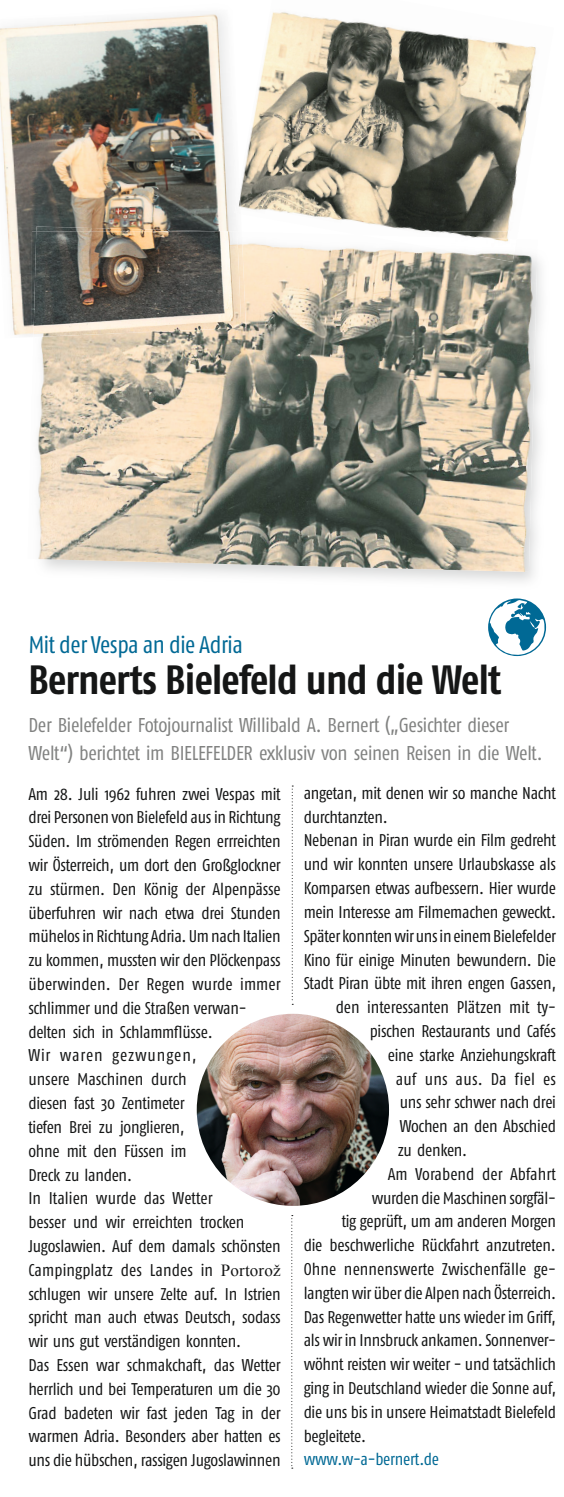
<style>
.page{position:relative;width:564px;height:1497px;background:#fff}
.page>*{position:absolute;margin:0;border:0;box-sizing:border-box;transform-origin:0 0}
.t1{font:700 condensed 40.8px "Fago Pro";letter-spacing:-.02em;color:#151616}
.t2{font:condensed 24px "Fago Pro";letter-spacing:-.02em;color:#006995}
.t3{font:condensed 20px/28px "Fago Pro";letter-spacing:-.015em;color:#818281}
.t4{font:condensed 17px/23.8px "Fago Pro";letter-spacing:-.015em;color:#151616}
.t5{font:condensed 17px "Fago Pro";letter-spacing:.005em;color:#151616}
.t6{font:condensed 17px "Fago Pro";letter-spacing:.015em;color:#151616}
.t7{font:condensed 17px "Fago Pro";letter-spacing:-.015em;color:#006995}
.s1{font-family:"Times New Roman";font-stretch:normal}
</style>
<div class="page">
<img style="left:241px;top:12px;width:295px;height:219px">
<svg style="left:291px;top:785px;width:2px;height:220px"></svg>
<svg style="left:488px;top:598px;width:59px;height:58px"></svg>
<img style="left:197px;top:1014px;width:192px;height:192px;border-radius:96px">
<svg style="left:291px;top:1215px;width:2px;height:253px"></svg>
<img style="left:412px;top:231px;width:98px;height:1px">
<img style="left:33px;top:232px;width:504px;height:340px">
<img style="left:359px;top:235px;width:157px;height:27px">
<img style="left:33px;top:337px;width:208px;height:2px">
<img style="left:238px;top:189px;width:3px;height:18px">
<img style="left:241px;top:232px;width:5px;height:96px">
<img style="left:0;top:13px;width:235px;height:260px">
<img style="left:9px;top:273px;width:23px;height:63px">
<img style="left:36px;top:226px;width:181px;height:5px">
<img style="left:33px;top:231px;width:208px;height:106px">
<h2 class="t2" style="left:28px;top:630px;width:216px">Mit der Vespa an die Adria</h2>
<h1 class="t1" style="left:28px;top:655px;width:474px">Bernerts Bielefeld und die Welt</h1>
<p class="t3" style="left:28px;top:711px;width:515px">Der Bielefelder Fotojournalist Willibald A. Bernert („Gesichter dieser<br>Welt“) berichtet im BIELEFELDER exklusiv von seinen Reisen in die Welt.</p>
<p class="t4" style="left:28px;top:782px;width:254px">Am 28. Juli 1962 fuhren zwei Vespas mit drei Personen von Bielefeld aus in Richtung Süden. Im strömenden Regen errreichten wir Österreich, um dort den Großglockner zu stürmen. Den König der Alpenpässe überfuhren wir nach etwa drei Stunden mühelos in Richtung Adria. Um nach Italien zu kommen, mussten wir den Plöckenpass überwinden. Der Regen wurde immer schlimmer und die Straßen verwan&shy;delten sich in Schlammflüsse.<br>Wir waren gezwungen,<br>unsere Maschinen durch<br>diesen fast 30 Zentimeter<br>tiefen Brei zu jonglieren,<br>ohne mit den Füssen im<br>Dreck zu landen.<br>In Italien wurde das Wetter<br>besser und wir erreichten trocken Jugoslawien. Auf dem damals schönsten Campingplatz des Landes in <span class="s1">Portorož </span>schlugen wir unsere Zelte auf. In Istrien spricht man auch etwas Deutsch, sodass wir uns gut verständigen konnten.<br>Das Essen war schmakchaft, das Wetter herrlich und bei Temperaturen um die 30<br>Grad badeten wir fast jeden Tag in der warmen Adria. Besonders aber hatten es uns die hübschen, rassigen Jugoslawinnen</p>
<p class="t4" style="left:303px;top:781px;width:254px">angetan, mit denen wir so manche Nacht</p>
<p class="t4" style="left:303px;top:805px;width:85px">durchtanzten.</p>
<p class="t4" style="left:303px;top:828px;width:254px">Nebenan in Piran wurde ein Film gedreht</p>
<p class="t4" style="left:303px;top:852px;width:254px">und wir konnten unsere Urlaubskasse als</p>
<p class="t4" style="left:303px;top:876px;width:254px">Komparsen etwas aufbessern. Hier wurde</p>
<p class="t4" style="left:303px;top:900px;width:254px">mein Interesse am Filmemachen geweckt.</p>
<p class="t4" style="left:303px;top:924px;width:254px">Später konnten wir uns in einem Bielefelder</p>
<p class="t4" style="left:303px;top:947px;width:254px">Kino für einige Minuten bewundern. Die</p>
<p class="t4" style="left:303px;top:971px;width:254px">Stadt Piran übte mit ihren engen Gassen,</p>
<p class="t4" style="left:335px;top:995px;width:222px">den interessanten Plätzen mit ty-</p>
<p class="t4" style="left:369px;top:1019px;width:188px">pischen Restaurants und Cafés</p>
<p class="t4" style="left:387px;top:1043px;width:170px">eine starke Anziehungskraft</p>
<p class="t6" style="left:395px;top:1068px;width:162px">auf uns aus. Da fiel es</p>
<p class="t4" style="left:399px;top:1090px;width:158px">uns sehr schwer nach drei</p>
<p class="t4" style="left:399px;top:1114px;width:158px">Wochen an den Abschied</p>
<p class="t4" style="left:397px;top:1138px;width:71px">zu denken.</p>
<p class="t5" style="left:387px;top:1163px;width:170px">Am Vorabend der Abfahrt</p>
<p class="t4" style="left:371px;top:1185px;width:186px">wurden die Maschinen sorgfäl-</p>
<p class="t4" style="left:341px;top:1209px;width:216px">tig geprüft, um am anderen Morgen</p>
<p class="t4" style="left:303px;top:1233px;width:253px">die beschwerliche Rückfahrt anzutreten.</p>
<p class="t5" style="left:303px;top:1259px;width:254px">Ohne nennenswerte Zwischenfälle ge-</p>
<p class="t4" style="left:303px;top:1281px;width:254px">langten wir über die Alpen nach Österreich.</p>
<p class="t4" style="left:303px;top:1304px;width:254px">Das Regenwetter hatte uns wieder im Griff,</p>
<p class="t4" style="left:303px;top:1328px;width:254px">als wir in Innsbruck ankamen. Sonnenver-</p>
<p class="t4" style="left:303px;top:1352px;width:254px">wöhnt reisten wir weiter - und tatsächlich</p>
<p class="t4" style="left:303px;top:1376px;width:254px">ging in Deutschland wieder die Sonne auf,</p>
<p class="t4" style="left:303px;top:1400px;width:254px">die uns bis in unsere Heimatstadt Bielefeld</p>
<p class="t4" style="left:303px;top:1423px;width:64px">begleitete.</p>
<p class="t7" style="left:303px;top:1449px;width:137px">www.w-a-bernert.de</p>
</div>
